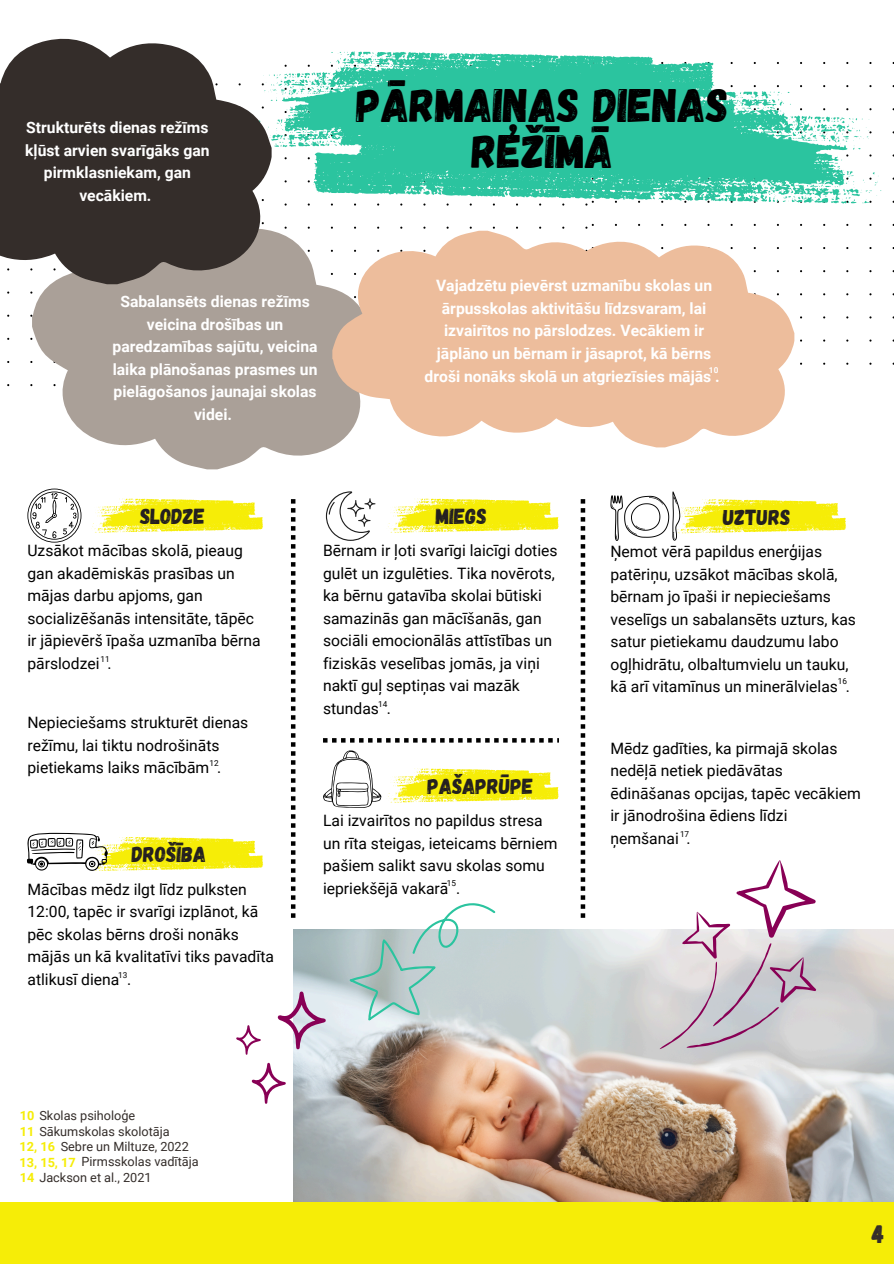
<style>
.page{position:relative;width:894px;height:1264px;background:#fff}
.page>*{position:absolute;margin:0;border:0;box-sizing:border-box;transform-origin:0 0}
.t1{font:46.95px/46.2px "Gagalin";color:#000;text-align:center}
.t2{font:25.5px "Gagalin";color:#342d2a}
.t3{font:21.75px "Gagalin";color:#231f20}
.t4{font:15.75px/22.5px "Roboto";color:#000}
.t5{font:700 15.75px/22.5px "Roboto";color:#fff;text-align:center}
.t6{font:12.75px "Roboto";color:#342d2a}
.t7{font:700 12.75px "Roboto";color:#f6ed07}
.t8{font:8.25px "Roboto";color:#000}
.t9{font:700 8.25px "Roboto";color:#fff}
.s1{font-weight:700;color:#f6ed07}
</style>
<div class="page">
<img style="left:293px;top:929px;width:600px;height:272px">
<div style="left:0;top:1201px;width:893px;height:62px;background:#f6ed07"></div>
<svg style="left:585px;top:224px;width:8px;height:5px"></svg>
<svg style="left:313px;top:91px;width:568px;height:113px;fill:#2bc49f"></svg>
<svg style="left:271px;top:51px;width:465px;height:96px;background:#51ceb0"></svg>
<svg style="left:32px;top:226px;width:325px;height:243px;fill:#aaa098"></svg>
<svg style="left:332px;top:231px;width:180px;height:208px;fill:#edbd9c"></svg>
<svg style="left:509px;top:239px;width:285px;height:208px;fill:#edbd9c"></svg>
<svg style="left:388px;top:498px;width:171px;height:35px"></svg>
<svg style="left:326px;top:491px;width:49px;height:50px"></svg>
<svg style="left:91px;top:498px;width:172px;height:35px"></svg>
<svg style="left:27px;top:488px;width:54px;height:54px"></svg>
<svg style="left:323px;top:750px;width:236px;height:57px"></svg>
<svg style="left:27px;top:832px;width:236px;height:39px"></svg>
<svg style="left:610px;top:491px;width:236px;height:50px"></svg>
<svg style="left:0;top:38px;width:271px;height:246px;background:#554e4c"></svg>
<svg style="left:323px;top:738px;width:236px;height:4px"></svg>
<svg style="left:291px;top:499px;width:4px;height:418px"></svg>
<svg style="left:580px;top:499px;width:5px;height:418px"></svg>
<svg style="left:278px;top:991px;width:48px;height:58px"></svg>
<svg style="left:252px;top:1062px;width:34px;height:41px"></svg>
<svg style="left:236px;top:1025px;width:25px;height:29px"></svg>
<svg style="left:658px;top:860px;width:157px;height:189px"></svg>
<svg style="left:349px;top:903px;width:146px;height:117px"></svg>
<p class="t5" style="left:25px;top:117px;width:186px">Strukturēts dienas režīms kļūst arvien svarīgāks gan pirmklasniekam, gan vecākiem.</p>
<p class="t5" style="left:112px;top:290px;width:206px">Sabalansēts dienas režīms veicina drošības un paredzamības sajūtu, veicina laika plānošanas prasmes un pielāgošanos jaunajai skolas videi.</p>
<h2 class="t3" style="left:140px;top:502px;width:66px">SLODZE</h2>
<p class="t1" style="left:356px;top:80px;width:373px">PĀRMAIŅAS DIENAS<br>REŽĪMĀ</p>
<p class="t5" style="left:424px;top:275px;width:296px">Vajadzētu pievērst uzmanību skolas un ārpusskolas aktivitāšu līdzsvaram, lai izvairītos no pārslodzes. Vecākiem ir jāplāno un bērnam ir jāsaprot, kā bērns droši nonāks skolā un atgriezīsies mājās .</p>
<h4 class="t9" style="left:708px;top:365px;width:11px">10</h4>
<h2 class="t3" style="left:435px;top:502px;width:52px">MIEGS</h2>
<p class="t3" style="left:723px;top:503px;width:69px">UZTURS</p>
<p class="t4" style="left:27px;top:539px;width:235px">Uzsākot mācības skolā, pieaug gan akadēmiskās prasības un mājas darbu apjoms, gan socializēšanās intensitāte, tāpēc ir jāpievērš īpaša uzmanība bērna pārslodzei .</p>
<p class="t8" style="left:101px;top:654px;width:11px">11</p>
<p class="t4" style="left:27px;top:711px;width:222px">Nepieciešams strukturēt dienas režīmu, lai tiktu nodrošināts pietiekams laiks mācībām .</p>
<h4 class="t8" style="left:209px;top:758px;width:11px">12</h4>
<h4 class="t3" style="left:132px;top:840px;width:76px">DROŠĪBA</h4>
<h2 class="t4" style="left:27px;top:878px;width:248px">Mācības mēdz ilgt līdz pulksten<br>12:00, tapēc ir svarīgi izplānot, kā pēc skolas bērns droši nonāks mājās un kā kvalitatīvi tiks pavadīta atlikusī diena .</h2>
<p class="t8" style="left:118px;top:970px;width:11px">13</p>
<p class="t4" style="left:323px;top:539px;width:236px">Bērnam ir ļoti svarīgi laicīgi doties gulēt un izgulēties. Tika novērots, ka bērnu gatavība skolai būtiski samazinās gan mācīšanās, gan sociāli emocionālās attīstības un fiziskās veselības jomās, ja viņi naktī guļ septiņas vai mazāk stundas .</p>
<h4 class="t8" style="left:378px;top:699px;width:11px">14</h4>
<p class="t3" style="left:427px;top:772px;width:107px">PAŠAPRŪPE</p>
<p class="t4" style="left:323px;top:809px;width:236px">Lai izvairītos no papildus stresa un rīta steigas, ieteicams bērniem pašiem salikt savu skolas somu iepriekšējā vakarā .</p>
<p class="t8" style="left:446px;top:878px;width:11px">15</p>
<h3 class="t4" style="left:610px;top:540px;width:247px">Ņemot vērā papildus enerģijas patēriņu, uzsākot mācības skolā, bērnam jo īpaši ir nepieciešams veselīgs un sabalansēts uzturs, kas satur pietiekamu daudzumu labo ogļhidrātu, olbaltumvielu un tauku, kā arī vitamīnus un minerālvielas .</h3>
<p class="t8" style="left:837px;top:676px;width:11px">16</p>
<p class="t4" style="left:610px;top:737px;width:252px">Mēdz gadīties, ka pirmajā skolas nedēļā netiek piedāvātas ēdināšanas opcijas, tapēc vecākiem ir jānodrošina ēdiens līdzi<br>ņemšanai .</p>
<h4 class="t8" style="left:679px;top:829px;width:11px">17</h4>
<h1 class="t6" style="left:20px;top:1108px;width:117px"><span class="s1">10</span> Skolas psiholoģe</h1>
<p class="t6" style="left:20px;top:1123px;width:151px"><span class="s1">11</span> Sākumskolas skolotāja</p>
<h3 class="t6" style="left:20px;top:1139px;width:171px"><span class="s1">12, 16</span> Sebre un Miltuze, 2022</h3>
<p class="t7" style="left:20px;top:1154px;width:58px">13, 15, 17</p>
<h3 class="t6" style="left:82px;top:1154px;width:119px">Pirmsskolas vadītāja</h3>
<p class="t6" style="left:20px;top:1169px;width:133px"><span class="s1">14</span> Jackson et al., 2021</p>
<p class="t2" style="left:871px;top:1216px;width:14px">4</p>
</div>
